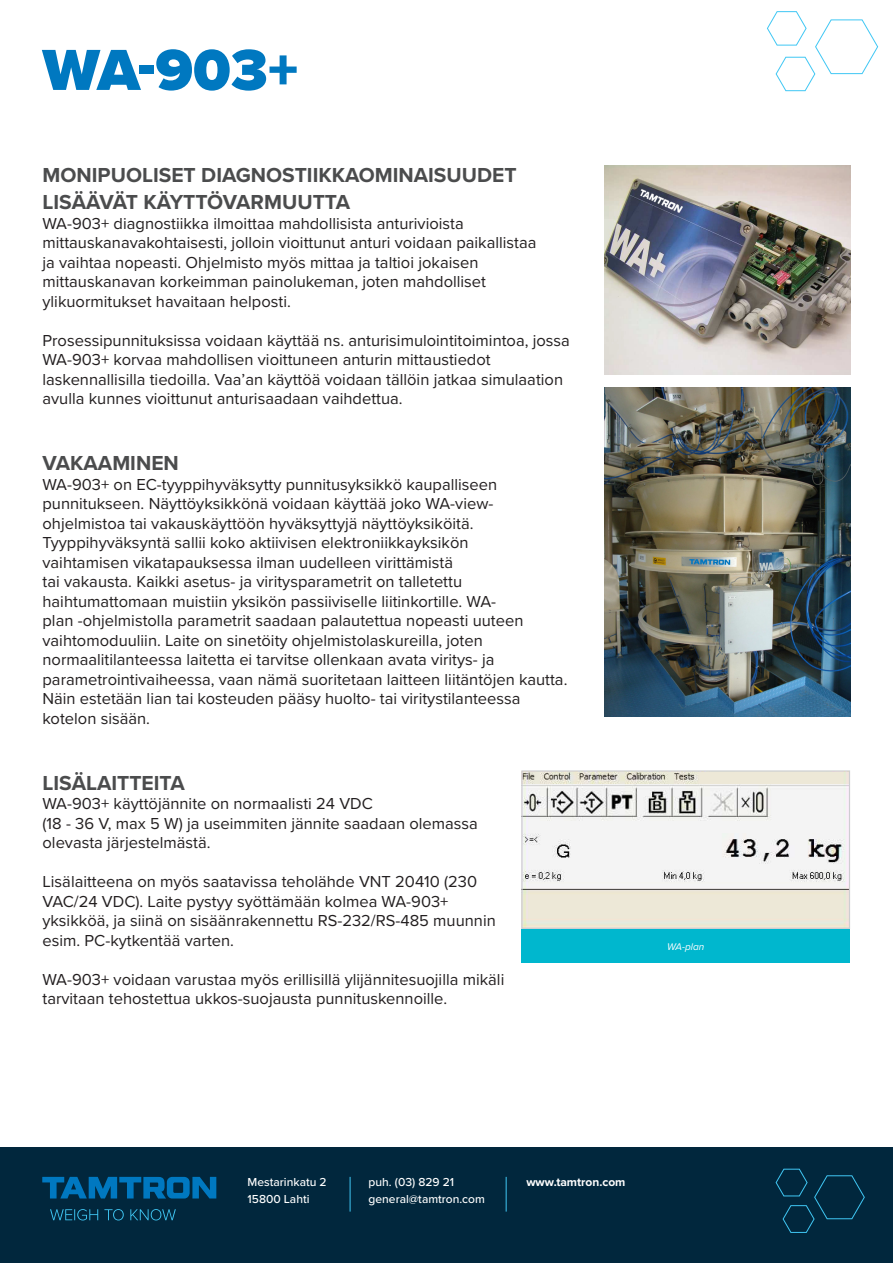
<style>
.page{position:relative;width:893px;height:1263px;background:#fff}
.page>*{position:absolute;margin:0;border:0;box-sizing:border-box;transform-origin:0 0}
.Otikko{font:900 60px "Proxima Nova";color:#0078c0}
.Väliotsikko{font:700 21px "Proxima Nova";color:#4b4c4d}
.Leipis{font:16.5px/19.5px "Proxima Nova";color:#231f20}
.t1{font:500 12px "Proxima Nova";color:#fff}
.t2{font:700 12px "Proxima Nova";color:#fff}
._6__KUVATEKSTI{font:italic 10.05px "Proxima Nova";color:#fff}
</style>
<div class="page">
<svg style="left:767px;top:11px;width:111px;height:80px"></svg>
<img style="left:604px;top:166px;width:246px;height:208px">
<img style="left:604px;top:388px;width:246px;height:328px">
<img style="left:523px;top:772px;width:325px;height:155px">
<div style="left:521px;top:770px;width:329px;height:159px;border:1px solid #cdced0"></div>
<div style="left:521px;top:929px;width:329px;height:33px;background:#00b7ce"></div>
<div style="left:0;top:1147px;width:893px;height:116px;background:#01273d"></div>
<svg style="left:775px;top:1168px;width:90px;height:65px"></svg>
<svg style="left:42px;top:1177px;width:174px;height:21px"></svg>
<svg style="left:50px;top:1209px;width:126px;height:11px"></svg>
<hr style="left:350px;top:1177px;width:1px;height:34px;background:#40c7f4">
<hr style="left:506px;top:1177px;width:1px;height:34px;background:#40c7f4">
<p class="Otikko" style="left:43px;top:25px;width:257px">WA-903+</p>
<p class="Väliotsikko" style="left:43px;top:160px;width:476px">MONIPUOLISET DIAGNOSTIIKKAOMINAISUUDET</p>
<p class="Väliotsikko" style="left:43px;top:187px;width:309px">LISÄÄVÄT KÄYTTÖVARMUUTTA</p>
<p class="Leipis" style="left:43px;top:213px;width:495px">WA-903+ diagnostiikka ilmoittaa mahdollisista anturivioista mittauskanavakohtaisesti, jolloin vioittunut anturi voidaan paikallistaa ja vaihtaa nopeasti. Ohjelmisto myös mittaa ja taltioi jokaisen mittauskanavan korkeimman painolukeman, joten mahdolliset ylikuormitukset havaitaan helposti.</p>
<p class="Leipis" style="left:43px;top:330px;width:529px">Prosessipunnituksissa voidaan käyttää ns. anturisimulointitoimintoa, jossa<br>WA-903+ korvaa mahdollisen vioittuneen anturin mittaustiedot</p>
<p class="Leipis" style="left:43px;top:369px;width:522px">laskennallisilla tiedoilla. Vaa’an käyttöä voidaan tällöin jatkaa simulaation avulla kunnes vioittunut anturisaadaan vaihdettua.</p>
<p class="Väliotsikko" style="left:43px;top:448px;width:138px">VAKAAMINEN</p>
<p class="Leipis" style="left:43px;top:474px;width:456px">WA-903+ on EC-tyyppihyväksytty punnitusyksikkö kaupalliseen punnitukseen. Näyttöyksikkönä voidaan käyttää joko WA-view&shy;ohjelmistoa tai vakauskäyttöön hyväksyttyjä näyttöyksiköitä.<br>Tyyppihyväksyntä sallii koko aktiivisen elektroniikkayksikön</p>
<p class="Leipis" style="left:43px;top:552px;width:412px">vaihtamisen vikatapauksessa ilman uudelleen virittämistä</p>
<p class="Leipis" style="left:43px;top:571px;width:526px">tai vakausta. Kaikki asetus- ja viritysparametrit on talletettu haihtumattomaan muistiin yksikön passiiviselle liitinkortille. WA-<br>plan -ohjelmistolla parametrit saadaan palautettua nopeasti uuteen vaihtomoduuliin. Laite on sinetöity ohjelmistolaskureilla, joten normaalitilanteessa laitetta ei tarvitse ollenkaan avata viritys- ja parametrointivaiheessa, vaan nämä suoritetaan laitteen liitäntöjen kautta.<br>Näin estetään lian tai kosteuden pääsy huolto- tai viritystilanteessa kotelon sisään.</p>
<p class="Väliotsikko" style="left:43px;top:767px;width:144px">LISÄLAITTEITA</p>
<p class="Leipis" style="left:43px;top:793px;width:437px">WA-903+ käyttöjännite on normaalisti 24 VDC<br>(18 - 36 V, max 5 W) ja useimmiten jännite saadaan olemassa olevasta järjestelmästä.</p>
<p class="Leipis" style="left:43px;top:871px;width:455px">Lisälaitteena on myös saatavissa teholähde VNT 20410 (230<br>VAC/24 VDC). Laite pystyy syöttämään kolmea WA-903+ yksikköä, ja siinä on sisäänrakennettu RS-232/RS-485 muunnin esim. PC-kytkentää varten.</p>
<p class="Leipis" style="left:43px;top:969px;width:463px">WA-903+ voidaan varustaa myös erillisillä ylijännitesuojilla mikäli tarvitaan tehostettua ukkos-suojausta punnituskennoille.</p>
<p class="_6__KUVATEKSTI" style="left:667px;top:939px;width:39px">WA-plan</p>
<p class="t1" style="left:248px;top:1173px;width:81px">Mestarinkatu 2</p>
<p class="t1" style="left:248px;top:1190px;width:63px">15800 Lahti</p>
<p class="t1" style="left:369px;top:1173px;width:87px">puh. (03) 829 21</p>
<p class="t1" style="left:369px;top:1190px;width:118px">general@tamtron.com</p>
<p class="t2" style="left:526px;top:1173px;width:101px">www.tamtron.com</p>
</div>
